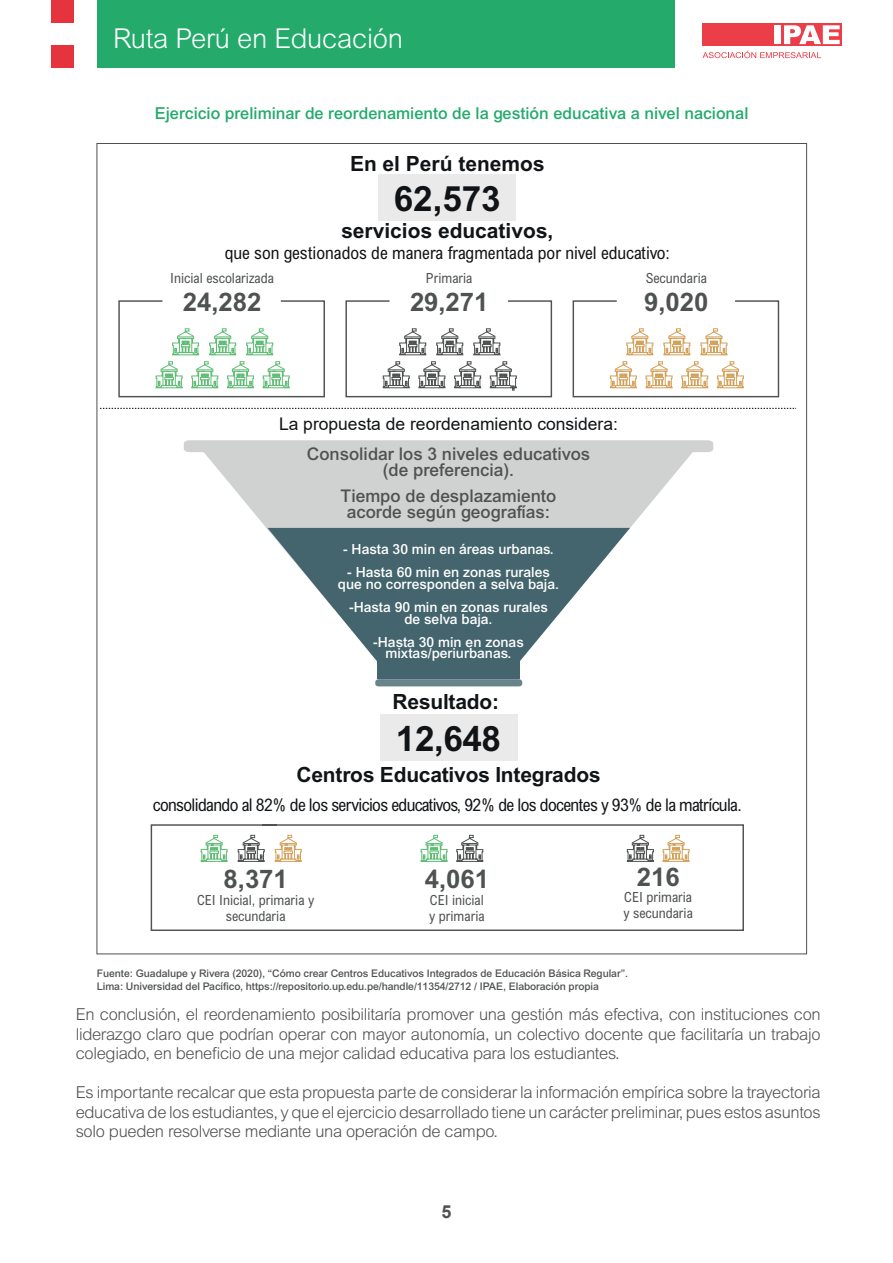
<style>
.page{position:relative;width:893px;height:1263px;background:#fff}
.page>*{position:absolute;margin:0;border:0;box-sizing:border-box;transform-origin:0 0}
.t1{font:700 34.95px "Arial MT Std";letter-spacing:-.01em;color:#111416}
.t2{font:300 27.45px "Arial MT Std";letter-spacing:-.01em;color:#fff}
.t3{font:700 25.65px "Arial MT Std";color:#4f5252}
.t4{font:700 21px "Arial MT Std";letter-spacing:-.01em;color:#111416}
.t5{font:700 18px "Arial";color:#4f5252}
.t6{font:500 17.4px/16px "Arial MT Std";color:#4f5252;text-align:center}
.t7{font:condensed 17.4px "Arial MT Std";letter-spacing:-.035em;color:#111416}
.t8{font:condensed 17.4px "Arial MT Std";color:#111416}
.t9{font:17.4px "Arial";color:#111416}
.t10{font:300 16.5px/19.5px "Arial MT Std";letter-spacing:-.02em;color:#505151;text-align:justify}
.t11{font:500 16.5px "Arial MT Std";color:#22ab6c}
.t12{font:500 13.95px/11.7px "Arial MT Std";color:#fff;text-align:center}
.t13{font:condensed 13.95px/16.4px "Arial MT Std";color:#4f5252}
.t14{font:500 10.5px "Arial MT Std";letter-spacing:-.005em;color:#4f5252}
</style>
<div class="page">
<svg style="left:118px;top:300px;width:207px;height:98px"></svg>
<svg style="left:345px;top:300px;width:208px;height:98px"></svg>
<svg style="left:572px;top:300px;width:208px;height:98px"></svg>
<svg style="left:150px;top:824px;width:594px;height:107px"></svg>
<svg style="left:203px;top:452px;width:490px;height:77px;background:#d5d7d6"></svg>
<svg style="left:184px;top:440px;width:529px;height:12px;background:#d0d3d1"></svg>
<svg style="left:267px;top:528px;width:363px;height:133px;fill:#44656d"></svg>
<div style="left:377px;top:661px;width:143px;height:18px;background:#44656d"></div>
<svg style="left:375px;top:679px;width:147px;height:7px"></svg>
<div style="left:380px;top:714px;width:137px;height:47px;background:#eaeaea"></div>
<div style="left:378px;top:175px;width:138px;height:46px;background:#eaeaea"></div>
<svg style="left:101px;top:408px;width:695px;height:1px"></svg>
<div style="left:97px;top:0;width:577px;height:68px;background:#24ab6b"></div>
<div style="left:51px;top:0;width:23px;height:23px;background:#e6343e"></div>
<div style="left:51px;top:46px;width:23px;height:22px;background:#e6343e"></div>
<div style="left:702px;top:23px;width:140px;height:23px;background:#ec3e49"></div>
<div style="left:774px;top:25px;width:6px;height:19px;background:#fff"></div>
<svg style="left:784px;top:25px;width:56px;height:19px"></svg>
<svg style="left:702px;top:51px;width:119px;height:7px"></svg>
<p class="t2" style="left:113px;top:22px;width:291px">Ruta Perú en Educación</p>
<p class="t11" style="left:155px;top:104px;width:595px">Ejercicio preliminar de reordenamiento de la gestión educativa a nivel nacional</p>
<p class="t4" style="left:350px;top:151px;width:196px">En el Perú tenemos</p>
<p class="t1" style="left:394px;top:178px;width:108px">62,573</p>
<p class="t4" style="left:341px;top:218px;width:214px">servicios educativos,</p>
<p class="t8" style="left:225px;top:242px;width:447px">que son gestionados de manera fragmentada por nivel educativo:</p>
<p class="t13" style="left:170px;top:270px;width:105px">Inicial escolarizada</p>
<p class="t3" style="left:183px;top:287px;width:80px">24,282</p>
<p class="t13" style="left:426px;top:270px;width:48px">Primaria</p>
<p class="t3" style="left:410px;top:287px;width:80px">29,271</p>
<p class="t13" style="left:646px;top:270px;width:63px">Secundaria</p>
<p class="t3" style="left:644px;top:287px;width:66px">9,020</p>
<p class="t9" style="left:279px;top:412px;width:340px">La propuesta de reordenamiento considera:</p>
<p class="t6" style="left:307px;top:445px;width:285px">Consolidar los 3 niveles educativos (de preferencia).</p>
<p class="t6" style="left:341px;top:488px;width:217px">Tiempo de desplazamiento acorde según geografías:</p>
<p class="t12" style="left:343px;top:543px;width:212px">- Hasta 30 min en áreas urbanas.</p>
<p class="t12" style="left:338px;top:566px;width:223px">- Hasta 60 min en zonas rurales que no corresponden a selva baja.</p>
<p class="t12" style="left:349px;top:601px;width:200px">-Hasta 90 min en zonas rurales de selva baja.</p>
<p class="t12" style="left:373px;top:636px;width:152px">-Hasta 30 min en zonas mixtas/periurbanas.</p>
<p class="t4" style="left:393px;top:689px;width:108px">Resultado:</p>
<p class="t1" style="left:396px;top:718px;width:107px">12,648</p>
<p class="t4" style="left:297px;top:762px;width:305px">Centros Educativos Integrados</p>
<p class="t7" style="left:153px;top:794px;width:590px">consolidando al 82% de los servicios educativos, 92% de los docentes y 93% de la matrícula.</p>
<p class="t3" style="left:224px;top:864px;width:66px">8,371</p>
<p class="t13" style="left:197px;top:891px;width:119px;text-align:center">CEI Inicial, primaria y secundaria</p>
<p class="t3" style="left:425px;top:864px;width:66px">4,061</p>
<p class="t13" style="left:429px;top:891px;width:57px">CEI inicial y primaria</p>
<p class="t3" style="left:637px;top:862px;width:44px">216</p>
<p class="t13" style="left:623px;top:889px;width:71px">CEI primaria y secundaria</p>
<p class="t14" style="left:97px;top:967px;width:533px">Fuente: Guadalupe y Rivera (2020), “Cómo crear Centros Educativos Integrados de Educación Básica Regular”.</p>
<p class="t14" style="left:97px;top:980px;width:504px">Lima: Universidad del Pacífico, https://repositorio.up.edu.pe/handle/11354/2712 / IPAE, Elaboración propia</p>
<p class="t10" style="left:76px;top:1004px;width:746px">En conclusión, el reordenamiento posibilitaría promover una gestión más efectiva, con instituciones con liderazgo claro que podrían operar con mayor autonomía, un colectivo docente que facilitaría un trabajo colegiado, en beneficio de una mejor calidad educativa para los estudiantes.</p>
<p class="t10" style="left:76px;top:1082px;width:746px">Es importante recalcar que esta propuesta parte de considerar la información empírica sobre la trayectoria educativa de los estudiantes, y que el ejercicio desarrollado tiene un carácter preliminar, pues estos asuntos solo pueden resolverse mediante una operación de campo.</p>
<p class="t5" style="left:441px;top:1198px;width:12px">5</p>
</div>
